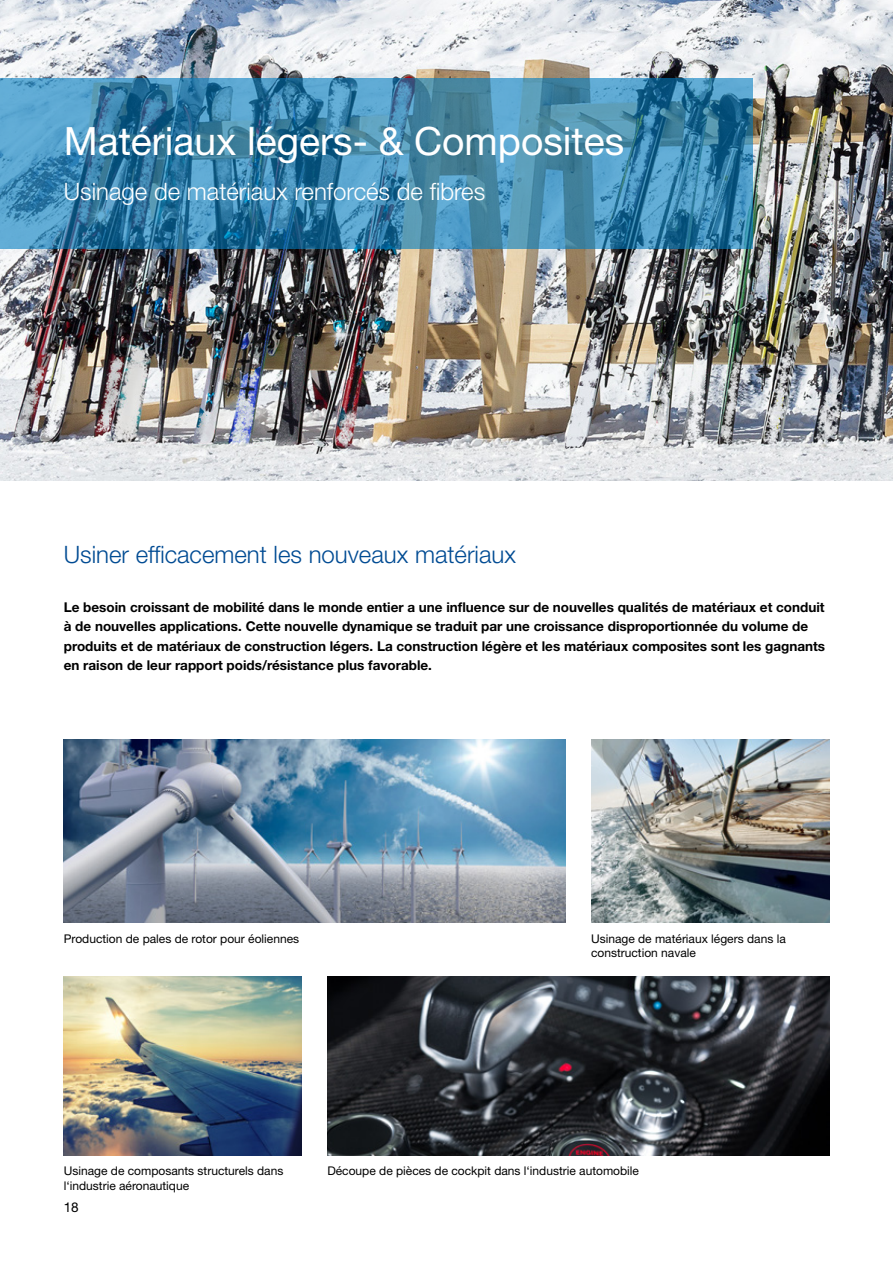
<style>
.page{position:relative;width:893px;height:1263px;background:#fff}
.page>*{position:absolute;margin:0;border:0;box-sizing:border-box;transform-origin:0 0}
.t1{font:39px "Helvetica Neue LT Pro";color:#fff}
.t2{font:300 24px "Helvetica Neue LT Pro";color:#004b93}
.t3{font:300 24px "Helvetica Neue LT Pro";color:#fff}
.t4{font:700 13.5px/19.2px "Helvetica Neue LT Pro";color:#000}
.t5{font:13.5px "Helvetica Neue LT Pro";color:#000}
.t6{font:12px/14.4px "Helvetica Neue LT Pro";color:#000}
</style>
<div class="page">
<img style="left:0;top:0;width:893px;height:480px">
<svg style="left:0;top:78px;width:753px;height:170px;background:#3f86ac"></svg>
<img style="left:887px;top:190px;width:6px;height:291px">
<img style="left:64px;top:977px;width:238px;height:178px">
<img style="left:64px;top:739px;width:502px;height:184px">
<img style="left:591px;top:739px;width:238px;height:184px">
<img style="left:327px;top:977px;width:502px;height:178px">
<h1 class="t1" style="left:64px;top:117px;width:562px">Matériaux légers- &amp; Composites</h1>
<h2 class="t3" style="left:64px;top:177px;width:423px">Usinage de matériaux renforcés de fibres</h2>
<h2 class="t2" style="left:64px;top:539px;width:454px">Usiner efficacement les nouveaux matériaux</h2>
<p class="t4" style="left:64px;top:598px;width:763px">Le besoin croissant de mobilité dans le monde entier a une influence sur de nouvelles qualités de matériaux et conduit à de nouvelles applications. Cette nouvelle dynamique se traduit par une croissance disproportionnée du volume de produits et de matériaux de construction légers. La construction légère et les matériaux composites sont les gagnants en raison de leur rapport poids/résistance plus favorable.</p>
<p class="t6" style="left:64px;top:931px;width:237px">Production de pales de rotor pour éoliennes</p>
<p class="t6" style="left:591px;top:931px;width:196px">Usinage de matériaux légers dans la construction navale</p>
<p class="t6" style="left:64px;top:1163px;width:221px">Usinage de composants structurels dans l‘industrie aéronautique</p>
<p class="t6" style="left:327px;top:1163px;width:313px">Découpe de pièces de cockpit dans l‘industrie automobile</p>
<p class="t5" style="left:64px;top:1199px;width:17px">18</p>
</div>
